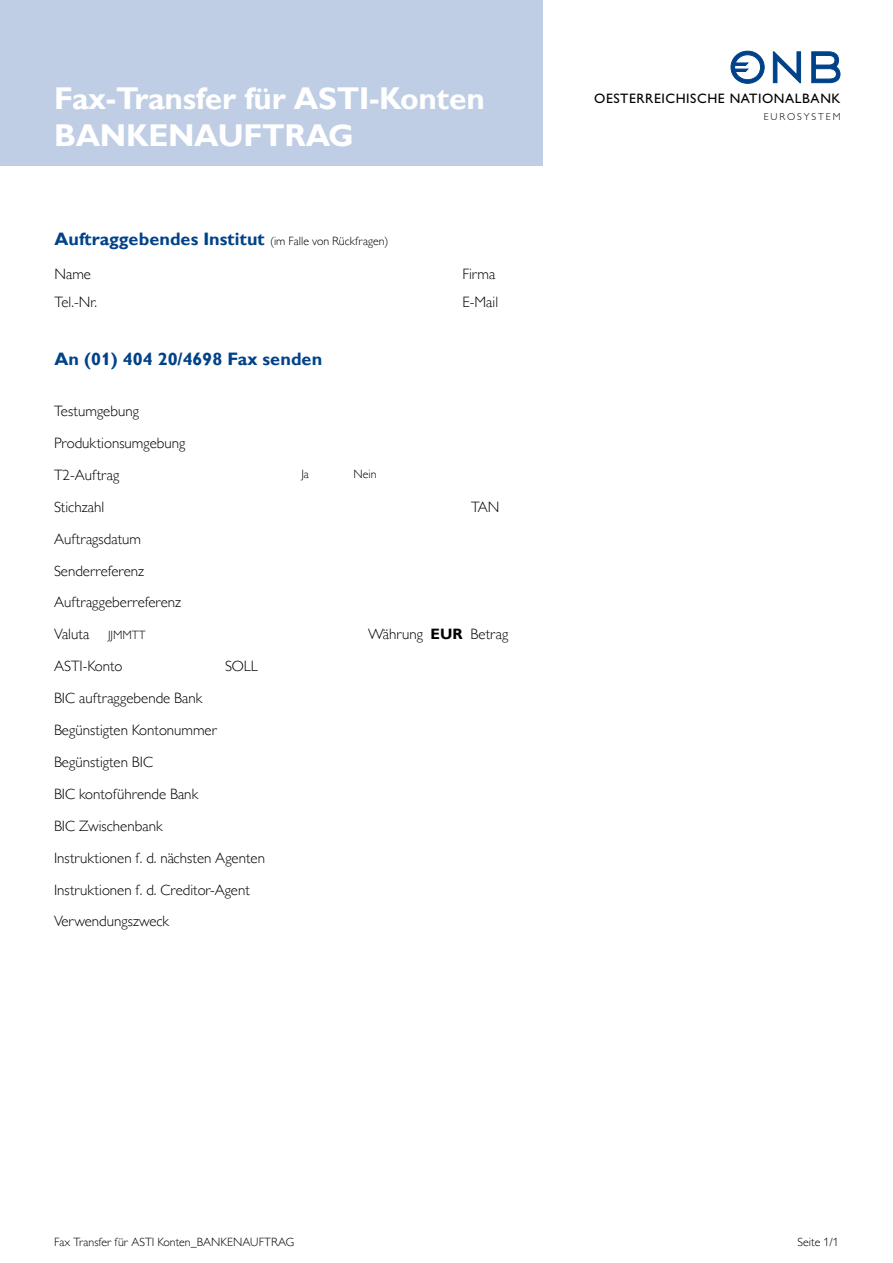
<style>
.page{position:relative;width:893px;height:1263px;background:#fff}
.page>*{position:absolute;margin:0;border:0;box-sizing:border-box;transform-origin:0 0}
.t1{font:700 31.5px/37.8px "Gill Sans MT Pro";letter-spacing:-.01em;color:#fff}
.t2{font:700 18px "Gill Sans MT Pro";color:#004289}
.t3{font:300 15px/32px "Gill Sans MT Pro";color:#000}
.t4{font:13.65px "Gill Alternate One";letter-spacing:.04em;color:#000}
.t5{font:300 12px "Gill Sans MT Pro";color:#000}
.t6{font:300 10.05px "Gill Alternate One";letter-spacing:.19em;color:#000}
.s1{font-weight:300;font-size:12px;color:#000}
.s2{font-size:12px}
.s3{font-weight:700}
</style>
<div class="page">
<div style="left:0;top:0;width:542px;height:166px;background:#bfcee5"></div>
<svg style="left:812px;top:52px;width:28px;height:31px"></svg>
<svg style="left:731px;top:51px;width:33px;height:32px"></svg>
<svg style="left:773px;top:52px;width:28px;height:31px"></svg>
<h1 class="t1" style="left:54px;top:78px;width:433px">Fax-Transfer für ASTI-Konten<br>BANKENAUFTRAG</h1>
<p class="t2" style="left:55px;top:228px;width:336px">Auftraggebendes Institut <span class="s1">(im Falle von Rückfragen)</span></p>
<p class="t3" style="left:55px;top:258px;width:38px">Name</p>
<p class="t3" style="left:462px;top:258px;width:34px">Firma</p>
<p class="t3" style="left:55px;top:285px;width:44px">Tel.-Nr.</p>
<p class="t3" style="left:462px;top:285px;width:37px">E-Mail</p>
<p class="t2" style="left:55px;top:348px;width:269px">An (01) 404 20/4698 Fax senden</p>
<p class="t3" style="left:54px;top:395px;width:133px">Testumgebung<br>Produktionsumgebung</p>
<p class="t3" style="left:54px;top:459px;width:67px">T2-Auftrag<br>Stichzahl</p>
<p class="t3" style="left:54px;top:522px;width:129px">Auftragsdatum<br>Senderreferenz<br>Auftraggeberreferenz<br>Valuta <span class="s2">JJMMTT<br></span>ASTI-Konto</p>
<p class="t3" style="left:225px;top:650px;width:34px">SOLL</p>
<p class="t3" style="left:54px;top:682px;width:213px">BIC auftraggebende Bank<br>Begünstigten Kontonummer<br>Begünstigten BIC<br>BIC kontoführende Bank<br>BIC Zwischenbank<br>Instruktionen f. d. nächsten Agenten<br>Instruktionen f. d. Creditor-Agent<br>Verwendungszweck</p>
<p class="t5" style="left:301px;top:467px;width:9px">Ja</p>
<p class="t5" style="left:354px;top:467px;width:25px">Nein</p>
<p class="t3" style="left:471px;top:490px;width:30px">TAN</p>
<p class="t3" style="left:368px;top:618px;width:142px">Währung <span class="s3">EUR</span> Betrag</p>
<p class="t4" style="left:594px;top:91px;width:248px">OESTERREICHISCHE NATIONALBANK</p>
<p class="t6" style="left:764px;top:111px;width:78px">EUROSYSTEM</p>
<p class="t5" style="left:54px;top:1234px;width:241px">Fax Transfer für ASTI Konten_BANKENAUFTRAG</p>
<p class="t5" style="left:798px;top:1234px;width:43px">Seite 1/1</p>
</div>
